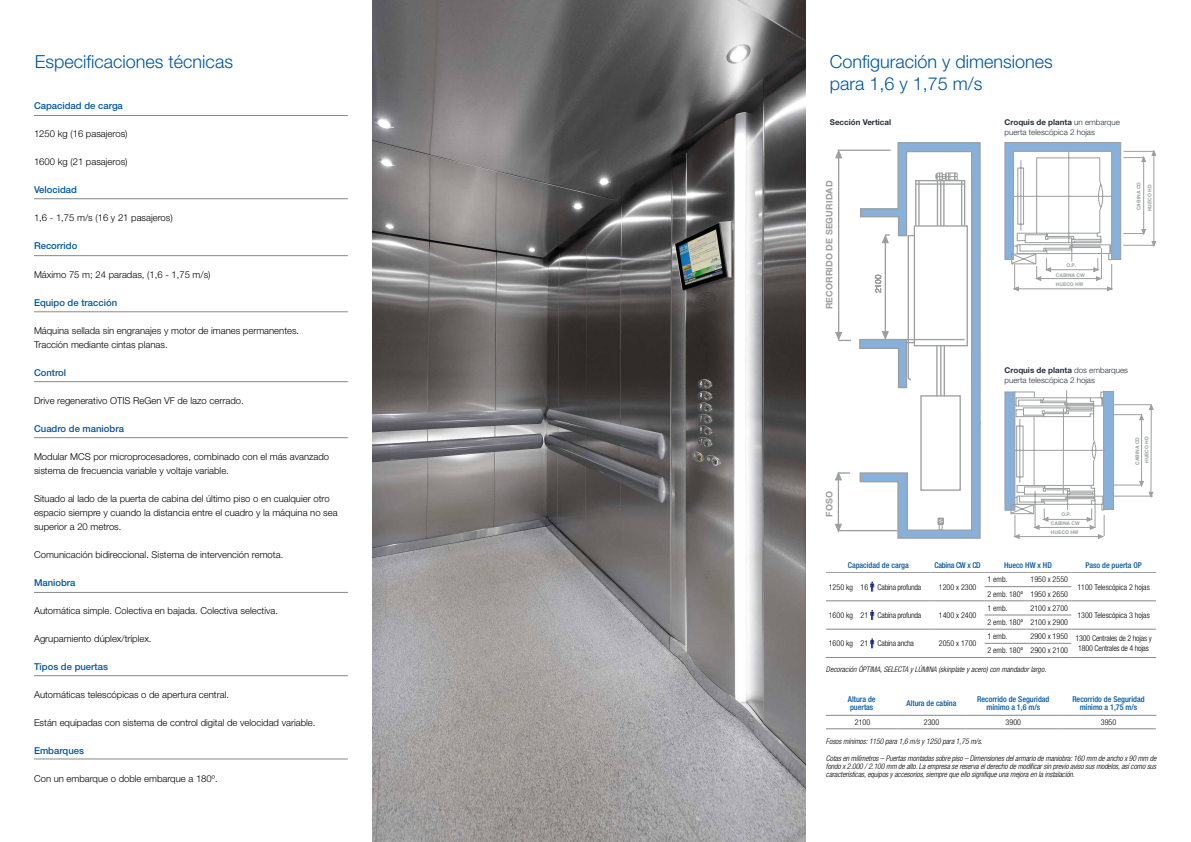
<style>
.page{position:relative;width:1191px;height:842px;background:#fff}
.page>*{position:absolute;margin:0;border:0;box-sizing:border-box;transform-origin:0 0}
.t1{font:300 18px/21.6px "Helvetica Neue LT Std";color:#00559f}
.t2{font:300 9.5px/14px "Helvetica Neue LT Std";color:#000}
.t3{font:500 9.5px "Helvetica Neue LT Std";color:#00559f}
.t4{font:700 9px "Helvetica Neue LT Std";letter-spacing:.01em;color:#9c9e9f}
.t5{font:300 condensed 8px "Helvetica Neue LT Std";color:#000}
.t6{font:500 condensed 8px/8px "Helvetica Neue LT Std";color:#00559f;text-align:center}
.t7{font:300 8px/9.6px "Helvetica Neue LT Std";color:#25303d}
.t8{font:300 condensed 8px "Helvetica Neue LT Std";letter-spacing:-.025em;color:#000}
.t9{font:300 condensed 8px/10px "Helvetica Neue LT Std";letter-spacing:-.02em;color:#000}
.t10{font:700 8px "Helvetica Neue LT Std";color:#25303d}
.t11{font:500 condensed 8px "Helvetica Neue LT Std";letter-spacing:-.025em;color:#00559f}
.t12{font:italic 300 condensed 7.7px/8px "Helvetica Neue LT Std";letter-spacing:-.01em;color:#000;text-align:justify}
.t13{font:700 5px/9.2px "Helvetica";color:#9c9e9f}
.s1{font-weight:700}
</style>
<div class="page">
<hr style="left:34px;top:115px;width:314px;height:1px;background:#87888a">
<hr style="left:34px;top:198px;width:314px;height:1px;background:#87888a">
<hr style="left:34px;top:255px;width:314px;height:1px;background:#87888a">
<hr style="left:34px;top:312px;width:314px;height:1px;background:#87888a">
<hr style="left:34px;top:381px;width:314px;height:1px;background:#87888a">
<hr style="left:34px;top:437px;width:314px;height:1px;background:#87888a">
<hr style="left:34px;top:592px;width:314px;height:1px;background:#87888a">
<hr style="left:34px;top:675px;width:314px;height:1px;background:#87888a">
<hr style="left:34px;top:759px;width:314px;height:1px;background:#87888a">
<svg style="left:1004px;top:142px;width:152px;height:149px"></svg>
<div style="left:1004px;top:392px;width:11px;height:119px;background:#87b1db;border:1px solid #9c9e9f"></div>
<svg style="left:1010px;top:390px;width:143px;height:149px"></svg>
<hr style="left:984px;top:586px;width:43px;height:1px;background:#87888a">
<hr style="left:1027px;top:586px;width:44px;height:1px;background:#87888a">
<hr style="left:826px;top:601px;width:104px;height:1px;background:#87888a">
<hr style="left:930px;top:601px;width:54px;height:1px;background:#87888a">
<hr style="left:984px;top:601px;width:43px;height:1px;background:#87888a">
<hr style="left:1027px;top:601px;width:44px;height:1px;background:#87888a">
<hr style="left:1071px;top:601px;width:85px;height:1px;background:#87888a">
<hr style="left:984px;top:615px;width:43px;height:1px;background:#87888a">
<hr style="left:1027px;top:615px;width:44px;height:1px;background:#87888a">
<hr style="left:826px;top:629px;width:104px;height:1px;background:#87888a">
<hr style="left:930px;top:629px;width:54px;height:1px;background:#87888a">
<hr style="left:984px;top:629px;width:43px;height:1px;background:#87888a">
<hr style="left:1027px;top:629px;width:44px;height:1px;background:#87888a">
<hr style="left:1071px;top:629px;width:85px;height:1px;background:#87888a">
<hr style="left:984px;top:643px;width:43px;height:1px;background:#87888a">
<hr style="left:1027px;top:643px;width:44px;height:1px;background:#87888a">
<hr style="left:826px;top:657px;width:104px;height:1px;background:#87888a">
<hr style="left:930px;top:657px;width:54px;height:1px;background:#87888a">
<hr style="left:984px;top:657px;width:43px;height:1px;background:#87888a">
<hr style="left:1027px;top:657px;width:44px;height:1px;background:#87888a">
<hr style="left:1071px;top:657px;width:85px;height:1px;background:#87888a">
<hr style="left:826px;top:572px;width:104px;height:1px;background:#9c9e9f">
<hr style="left:930px;top:572px;width:54px;height:1px;background:#9c9e9f">
<hr style="left:984px;top:572px;width:43px;height:1px;background:#9c9e9f">
<hr style="left:1027px;top:572px;width:44px;height:1px;background:#9c9e9f">
<hr style="left:1071px;top:572px;width:85px;height:1px;background:#9c9e9f">
<svg style="left:870px;top:581px;width:4px;height:11px"></svg>
<svg style="left:870px;top:610px;width:4px;height:10px"></svg>
<svg style="left:870px;top:638px;width:4px;height:11px"></svg>
<hr style="left:826px;top:715px;width:71px;height:1px;background:#87888a">
<hr style="left:897px;top:715px;width:68px;height:1px;background:#87888a">
<hr style="left:965px;top:715px;width:96px;height:1px;background:#87888a">
<hr style="left:1061px;top:715px;width:95px;height:1px;background:#87888a">
<hr style="left:826px;top:729px;width:71px;height:1px;background:#87888a">
<hr style="left:897px;top:729px;width:68px;height:1px;background:#87888a">
<hr style="left:965px;top:729px;width:96px;height:1px;background:#87888a">
<hr style="left:1061px;top:729px;width:94px;height:1px;background:#87888a">
<svg style="left:835px;top:142px;width:146px;height:397px"></svg>
<img style="left:372px;top:0;width:434px;height:842px">
<h1 class="t1" style="left:35px;top:51px;width:200px">Especificaciones técnicas</h1>
<p class="t3" style="left:34px;top:100px;width:90px">Capacidad de carga</p>
<p class="t2" style="left:34px;top:127px;width:95px">1250 kg (16 pasajeros)</p>
<p class="t2" style="left:34px;top:155px;width:95px">1600 kg (21 pasajeros)</p>
<p class="t3" style="left:34px;top:184px;width:44px">Velocidad</p>
<p class="t2" style="left:34px;top:211px;width:140px">1,6 - 1,75 m/s (16 y 21 pasajeros)</p>
<p class="t3" style="left:34px;top:240px;width:45px">Recorrido</p>
<p class="t2" style="left:34px;top:267px;width:178px">Máximo 75 m; 24 paradas, (1,6 - 1,75 m/s)</p>
<p class="t3" style="left:34px;top:296px;width:85px">Equipo de tracción</p>
<p class="t2" style="left:34px;top:323px;width:267px">Máquina sellada sin engranajes y motor de imanes permanentes.<br>Tracción mediante cintas planas.</p>
<p class="t3" style="left:34px;top:366px;width:34px">Control</p>
<p class="t2" style="left:34px;top:393px;width:211px">Drive regenerativo OTIS ReGen VF de lazo cerrado.</p>
<p class="t3" style="left:34px;top:422px;width:91px">Cuadro de maniobra</p>
<p class="t2" style="left:34px;top:449px;width:297px">Modular MCS por microprocesadores, combinado con el más avanzado sistema de frecuencia variable y voltaje variable.</p>
<p class="t2" style="left:34px;top:491px;width:305px">Situado al lado de la puerta de cabina del último piso o en cualquier otro espacio siempre y cuando la distancia entre el cuadro y la máquina no sea superior a 20 metros.</p>
<p class="t2" style="left:34px;top:547px;width:251px">Comunicación bidireccional. Sistema de intervención remota.</p>
<p class="t3" style="left:34px;top:576px;width:43px">Maniobra</p>
<p class="t2" style="left:34px;top:603px;width:246px">Automática simple. Colectiva en bajada. Colectiva selectiva.</p>
<p class="t2" style="left:34px;top:631px;width:119px">Agrupamiento dúplex/tríplex.</p>
<p class="t3" style="left:34px;top:660px;width:75px">Tipos de puertas</p>
<p class="t2" style="left:34px;top:687px;width:196px">Automáticas telescópicas o de apertura central.</p>
<p class="t2" style="left:34px;top:715px;width:283px">Están equipadas con sistema de control digital de velocidad variable.</p>
<p class="t3" style="left:34px;top:744px;width:51px">Embarques</p>
<p class="t2" style="left:34px;top:771px;width:185px">Con un embarque o doble embarque a 180º.</p>
<h1 class="t1" style="left:830px;top:51px;width:225px">Configuración y dimensiones para 1,6 y 1,75 m/s</h1>
<p class="t7" style="left:1004px;top:117px;width:117px"><span class="s1">Croquis de planta</span> un embarque puerta telescópica 2 hojas</p>
<p class="t10" style="left:830px;top:117px;width:63px">Sección Vertical</p>
<p class="t4" style="left:823px;top:309px;width:130px;rotate:-90deg">RECORRIDO DE SEGURIDAD</p>
<p class="t13" style="left:1066px;top:261px;width:11px">O.P.</p>
<p class="t13" style="left:1055px;top:272px;width:31px;line-height:8.2px">CABINA CW<br>HUECO HW</p>
<p class="t13" style="left:1133px;top:211px;width:31px;line-height:10.9px;rotate:-90deg">CABINA CD<br>HUECO HD</p>
<p class="t7" style="left:1004px;top:365px;width:125px"><span class="s1">Croquis de planta</span> dos embarques puerta telescópica 2 hojas</p>
<p class="t4" style="left:823px;top:517px;width:27px;rotate:-90deg">FOSO</p>
<p class="t13" style="left:1050px;top:509px;width:31px;text-align:center">O.P.<br>CABINA CW<br>HUECO HW</p>
<p class="t13" style="left:1133px;top:465px;width:30px;text-align:center;rotate:-90deg">CABINA CD<br>HUECO HD</p>
<p class="t6" style="left:848px;top:561px;width:62px">Capacidad de carga</p>
<p class="t11" style="left:934px;top:561px;width:48px">Cabina CW x CD</p>
<p class="t6" style="left:1004px;top:561px;width:49px">Hueco HW x HD</p>
<p class="t6" style="left:1085px;top:561px;width:58px">Paso de puerta OP</p>
<p class="t8" style="left:829px;top:582px;width:94px">1250 kg 16 Cabina profunda</p>
<p class="t5" style="left:938px;top:582px;width:39px">1200 x 2300</p>
<p class="t5" style="left:987px;top:575px;width:22px">1 emb.</p>
<p class="t5" style="left:1030px;top:575px;width:39px">1950 x 2550</p>
<p class="t5" style="left:1077px;top:582px;width:74px">1100 Telescópica 2 hojas</p>
<p class="t5" style="left:987px;top:589px;width:82px">2 emb. 180º 1950 x 2650</p>
<p class="t8" style="left:828px;top:611px;width:94px">1600 kg 21 Cabina profunda</p>
<p class="t5" style="left:938px;top:610px;width:39px">1400 x 2400</p>
<p class="t8" style="left:828px;top:639px;width:87px">1600 kg 21 Cabina ancha</p>
<p class="t5" style="left:938px;top:639px;width:39px">2050 x 1700</p>
<p class="t5" style="left:987px;top:603px;width:22px">1 emb.</p>
<p class="t5" style="left:1030px;top:603px;width:39px">2100 x 2700</p>
<p class="t5" style="left:987px;top:617px;width:82px">2 emb. 180º 2100 x 2900</p>
<p class="t5" style="left:1077px;top:610px;width:74px">1300 Telescópica 3 hojas</p>
<p class="t5" style="left:987px;top:632px;width:22px">1 emb.</p>
<p class="t9" style="left:1078px;top:633px;width:75px;text-indent:-48px">2900 x 1950 1300 Centrales de 2 hojas y<br>1800 Centrales de 4 hojas</p>
<p class="t5" style="left:987px;top:646px;width:82px">2 emb. 180º 2900 x 2100</p>
<p class="t12" style="left:826px;top:666px;width:222px">Decoración ÓPTIMA, SELECTA y LÚMINA (skinplate y acero) con mandador largo.</p>
<p class="t6" style="left:848px;top:695px;width:29px;text-align:left">Altura de puertas</p>
<p class="t6" style="left:906px;top:699px;width:51px">Altura de cabina</p>
<p class="t6" style="left:977px;top:695px;width:74px">Recorrido de Seguridad mínimo a 1,6 m/s</p>
<p class="t6" style="left:1072px;top:695px;width:74px">Recorrido de Seguridad mínimo a 1,75 m/s</p>
<p class="t5" style="left:855px;top:717px;width:17px">2100</p>
<p class="t5" style="left:923px;top:717px;width:17px">2300</p>
<p class="t5" style="left:1005px;top:717px;width:17px">3900</p>
<p class="t5" style="left:1100px;top:717px;width:17px">3950</p>
<p class="t12" style="left:826px;top:755px;width:332px">Cotas en milímetros – Puertas montadas sobre piso – Dimensiones del armario de maniobra: 160 mm de ancho x 90 mm de fondo x 2.000 / 2.100 mm de alto. La empresa se reserva el derecho de modificar sin previo aviso sus modelos, así como sus características, equipos y accesorios, siempre que ello signifique una mejora en la instalación.</p>
<p class="t12" style="left:826px;top:737px;width:158px">Fosos mínimos: 1150 para 1,6 m/s y 1250 para 1,75 m/s.</p>
</div>
